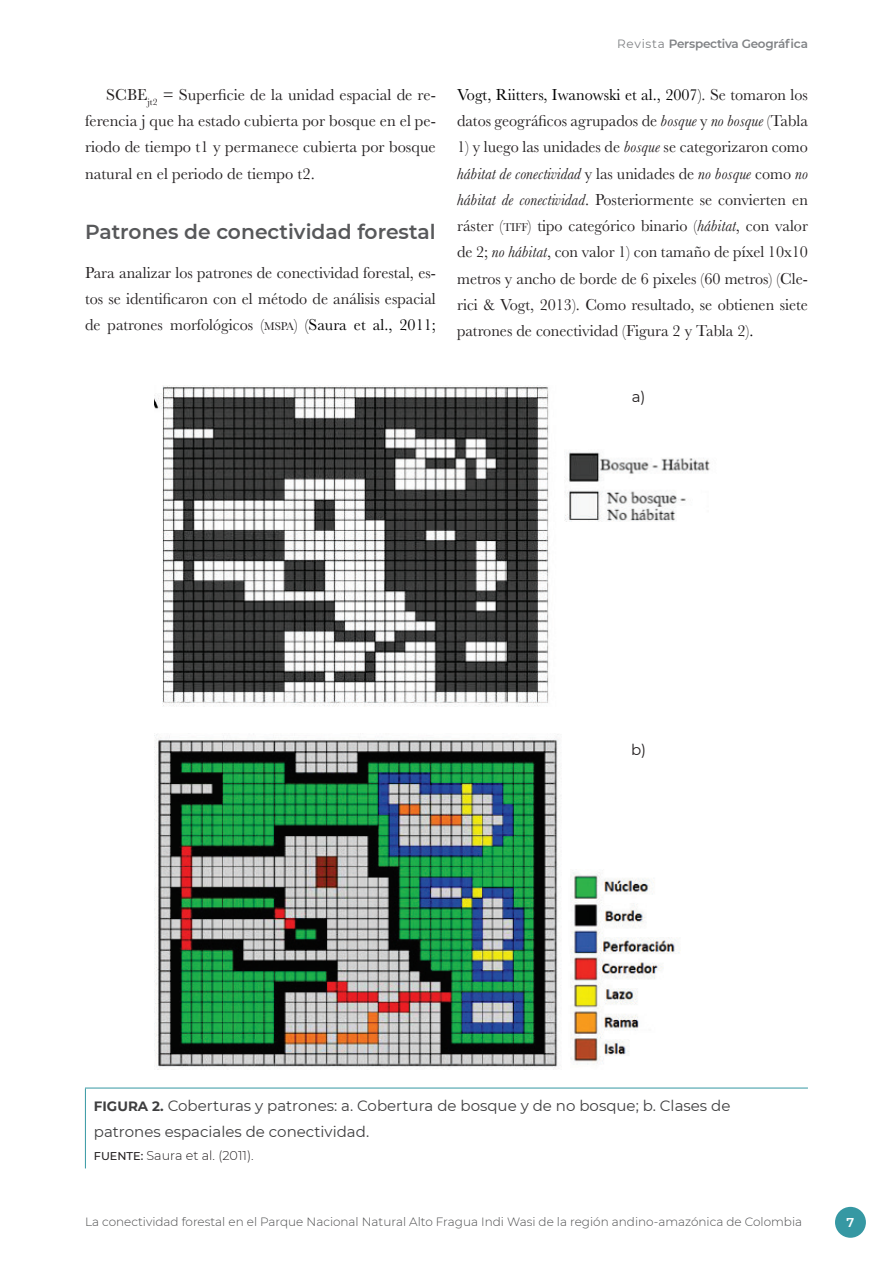
<style>
.page{position:relative;width:893px;height:1263px;background:#fff}
.page>*{position:absolute;margin:0;border:0;box-sizing:border-box;transform-origin:0 0}
.t1{font:600 20.25px "Montserrat";color:#57585a}
.t2{font:16.5px/26.2px "Baskerville";color:#231f20;text-align:justify}
.t3{font:15px/25.5px "Montserrat";color:#3e3e3f}
.t4{font:15px "Montserrat";color:#231f20}
.t5{font:300 12.75px "Montserrat";color:#231f20}
.t6{font:600 12.75px "Montserrat";color:#fff}
.t7{font:300 12px "Montserrat";color:#4b4c4d}
.t8{font:600 12px "Montserrat";letter-spacing:-.02em;color:#808285}
.s1{font-size:11.7px}
.s2{color:#000}
.s3{font-weight:400}
.s4{font-style:italic}
.s5{font-weight:700;font-size:13.5px}
.s6{font-weight:500;font-size:11.25px}
</style>
<div class="page">
<div style="left:835px;top:1207px;width:31px;height:31px;background:#3698a3;border-radius:50%"></div>
<hr style="left:85px;top:1088px;width:723px;height:1px;background:#3698a3">
<hr style="left:85px;top:1088px;width:1px;height:80px;background:#3698a3">
<img style="left:155px;top:385px;width:555px;height:322px">
<img style="left:155px;top:734px;width:526px;height:335px">
<p class="t2" style="left:85px;top:82px;width:352px;text-indent:21px">SCBE<sub>jt2</sub> = Superficie de la unidad espacial de re&shy;ferencia j que ha estado cubierta por bosque en el pe&shy;riodo de tiempo t1 y permanece cubierta por bosque natural en el periodo de tiempo t2.</p>
<p class="t1" style="left:85px;top:217px;width:352px">Patrones de conectividad forestal</p>
<p class="t2" style="left:85px;top:260px;width:352px">Para analizar los patrones de conectividad forestal, es&shy;tos se identificaron con el método de análisis espacial de patrones morfológicos (<span class="s1">MSPA</span>) <span class="s2">(Saura et al., 2011;</span></p>
<p class="t8" style="left:617px;top:36px;width:192px"><span class="s3">Revista</span> Perspectiva Geográfica</p>
<p class="t2" style="left:457px;top:82px;width:352px"><span class="s2">Vogt, Riitters, Iwanowski et al., 2007)</span>. Se tomaron los datos geográficos agrupados de <span class="s4">bosque</span> y <span class="s4">no bosque</span> (Tabla</p>
<p class="t2" style="left:457px;top:134px;width:352px">1) y luego las unidades de <span class="s4">bosque</span> se categorizaron como <span class="s4">hábitat de conectividad</span> y las unidades de <span class="s4">no bosque</span> como <span class="s4">no hábitat de conectividad</span>. Posteriormente se convierten en ráster (<span class="s1">TIFF</span>) tipo categórico binario (<span class="s4">hábitat</span>, con valor de 2; <span class="s4">no hábitat</span>, con valor 1) con tamaño de píxel 10x10 metros y ancho de borde de 6 pixeles (60 metros) (Cle&shy;rici &amp; Vogt, 2013). Como resultado, se obtienen siete patrones de conectividad (Figura 2 y Tabla 2)<span class="s2">.</span></p>
<p class="t4" style="left:632px;top:386px;width:15px">a)</p>
<p class="t4" style="left:631px;top:739px;width:17px">b)</p>
<p class="t3" style="left:94px;top:1092px;width:638px"><span class="s5">FIGURA 2.</span> Coberturas y patrones: a. Cobertura de bosque y de no bosque; b. Clases de patrones espaciales de conectividad.</p>
<p class="t5" style="left:94px;top:1147px;width:161px"><span class="s6">FUENTE:</span> Saura et al. (2011).</p>
<p class="t7" style="left:85px;top:1214px;width:719px">La conectividad forestal en el Parque Nacional Natural Alto Fragua Indi Wasi de la región andino-amazónica de Colombia</p>
<p class="t6" style="left:847px;top:1213px;width:9px">7</p>
</div>
